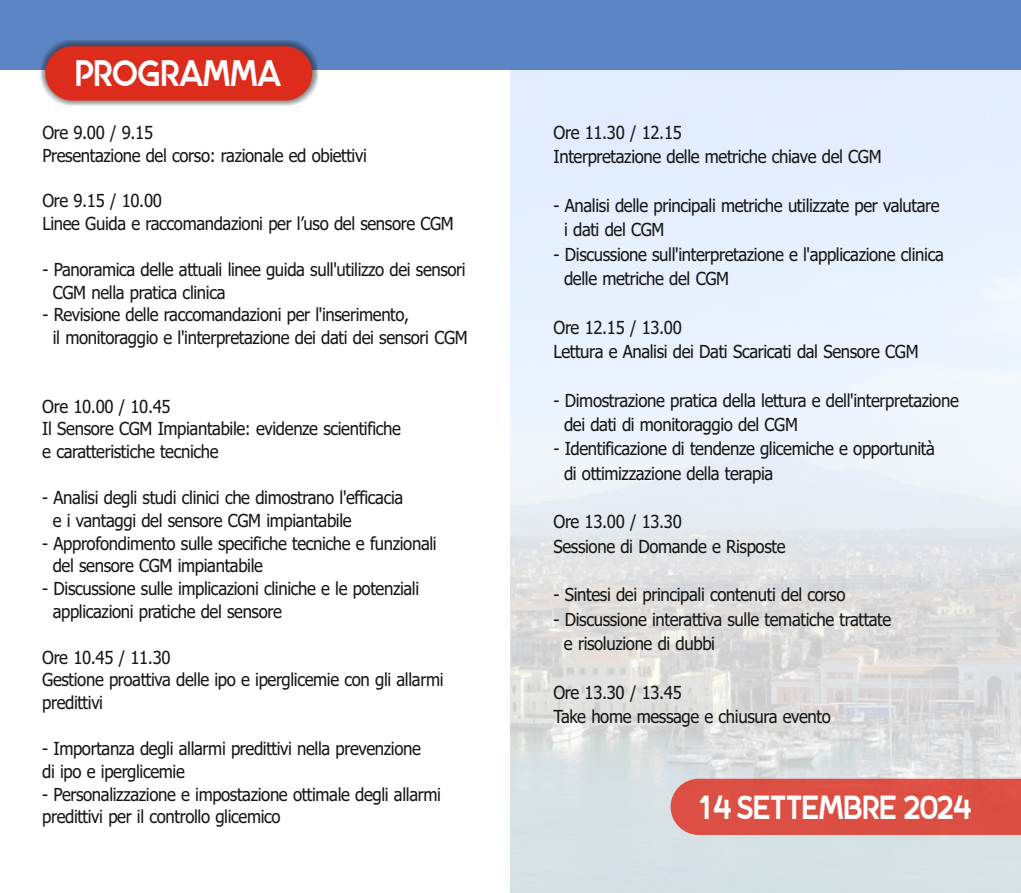
<style>
.page{position:relative;width:1021px;height:893px;background:#fff}
.page>*{position:absolute;margin:0;border:0;box-sizing:border-box;transform-origin:0 0}
.t1{font:37.05px "Brown";color:#fff;scale:.93 1}
.t2{font:33.6px "Brown";letter-spacing:-.03em;color:#fff;scale:.93 1}
.t3{font:18px/22.8px "Tahoma";letter-spacing:-.02em;color:#151616;scale:.93 1}
</style>
<div class="page">
<img style="left:510px;top:69px;width:510px;height:824px">
<div style="left:0;top:0;width:1020px;height:69px;background:#5b85c4"></div>
<div style="left:40px;top:41px;width:278px;height:65px;background:#151616;opacity:.48"></div>
<div style="left:45px;top:46px;width:267px;height:55px;background:#dd2b1c;border-radius:27px"></div>
<div style="left:670px;top:779px;width:350px;height:56px;background:#dc4f44"></div>
<h1 class="t1" style="left:75px;top:59px;width:223px">PROGRAMMA</h1>
<p class="t3" style="left:42px;top:122px;width:350px">Ore 9.00 / 9.15<br>Presentazione del corso: razionale ed obiettivi</p>
<p class="t3" style="left:42px;top:191px;width:444px">Ore 9.15 / 10.00<br>Linee Guida e raccomandazioni per l’uso del sensore CGM</p>
<p class="t3" style="left:53px;top:259px;width:445px;text-indent:-10px">- Panoramica delle attuali linee guida sull'utilizzo dei sensori<br>CGM nella pratica clinica</p>
<p class="t3" style="left:53px;top:305px;width:447px;text-indent:-10px">- Revisione delle raccomandazioni per l'inserimento,<br>il monitoraggio e l'interpretazione dei dati dei sensori CGM</p>
<p class="t3" style="left:42px;top:396px;width:387px">Ore 10.00 / 10.45<br>Il Sensore CGM Impiantabile: evidenze scientifiche e caratteristiche tecniche</p>
<p class="t3" style="left:53px;top:487px;width:378px;text-indent:-10px">- Analisi degli studi clinici che dimostrano l'efficacia e i vantaggi del sensore CGM impiantabile</p>
<p class="t3" style="left:53px;top:533px;width:414px;text-indent:-10px">- Approfondimento sulle specifiche tecniche e funzionali del sensore CGM impiantabile</p>
<p class="t3" style="left:53px;top:579px;width:395px;text-indent:-10px">- Discussione sulle implicazioni cliniche e le potenziali applicazioni pratiche del sensore</p>
<p class="t3" style="left:42px;top:647px;width:433px">Ore 10.45 / 11.30<br>Gestione proattiva delle ipo e iperglicemie con gli allarmi predittivi</p>
<p class="t3" style="left:42px;top:738px;width:408px">- Importanza degli allarmi predittivi nella prevenzione di ipo e iperglicemie</p>
<p class="t3" style="left:42px;top:784px;width:430px">- Personalizzazione e impostazione ottimale degli allarmi predittivi per il controllo glicemico</p>
<p class="t3" style="left:553px;top:122px;width:354px;line-height:24.3px">Ore 11.30 / 12.15<br>Interpretazione delle metriche chiave del CGM</p>
<p class="t3" style="left:564px;top:195px;width:405px;line-height:24.3px;text-indent:-10px">- Analisi delle principali metriche utilizzate per valutare i dati del CGM</p>
<p class="t3" style="left:564px;top:243px;width:410px;line-height:24.3px;text-indent:-10px">- Discussione sull'interpretazione e l'applicazione clinica delle metriche del CGM</p>
<p class="t3" style="left:553px;top:316px;width:394px;line-height:24.3px">Ore 12.15 / 13.00<br>Lettura e Analisi dei Dati Scaricati dal Sensore CGM</p>
<p class="t3" style="left:564px;top:389px;width:426px;line-height:24.3px;text-indent:-10px">- Dimostrazione pratica della lettura e dell'interpretazione dei dati di monitoraggio del CGM</p>
<p class="t3" style="left:564px;top:438px;width:400px;line-height:24.3px;text-indent:-10px">- Identificazione di tendenze glicemiche e opportunità di ottimizzazione della terapia</p>
<p class="t3" style="left:553px;top:511px;width:251px;line-height:24.3px">Ore 13.00 / 13.30<br>Sessione di Domande e Risposte</p>
<p class="t3" style="left:553px;top:585px;width:315px">- Sintesi dei principali contenuti del corso</p>
<p class="t3" style="left:564px;top:608px;width:353px;line-height:24.3px;text-indent:-10px">- Discussione interattiva sulle tematiche trattate e risoluzione di dubbi</p>
<p class="t3" style="left:553px;top:681px;width:300px;line-height:24.3px">Ore 13.30 / 13.45<br>Take home message e chiusura evento</p>
<h2 class="t2" style="left:696px;top:793px;width:296px">14 SETTEMBRE 2024</h2>
</div>
